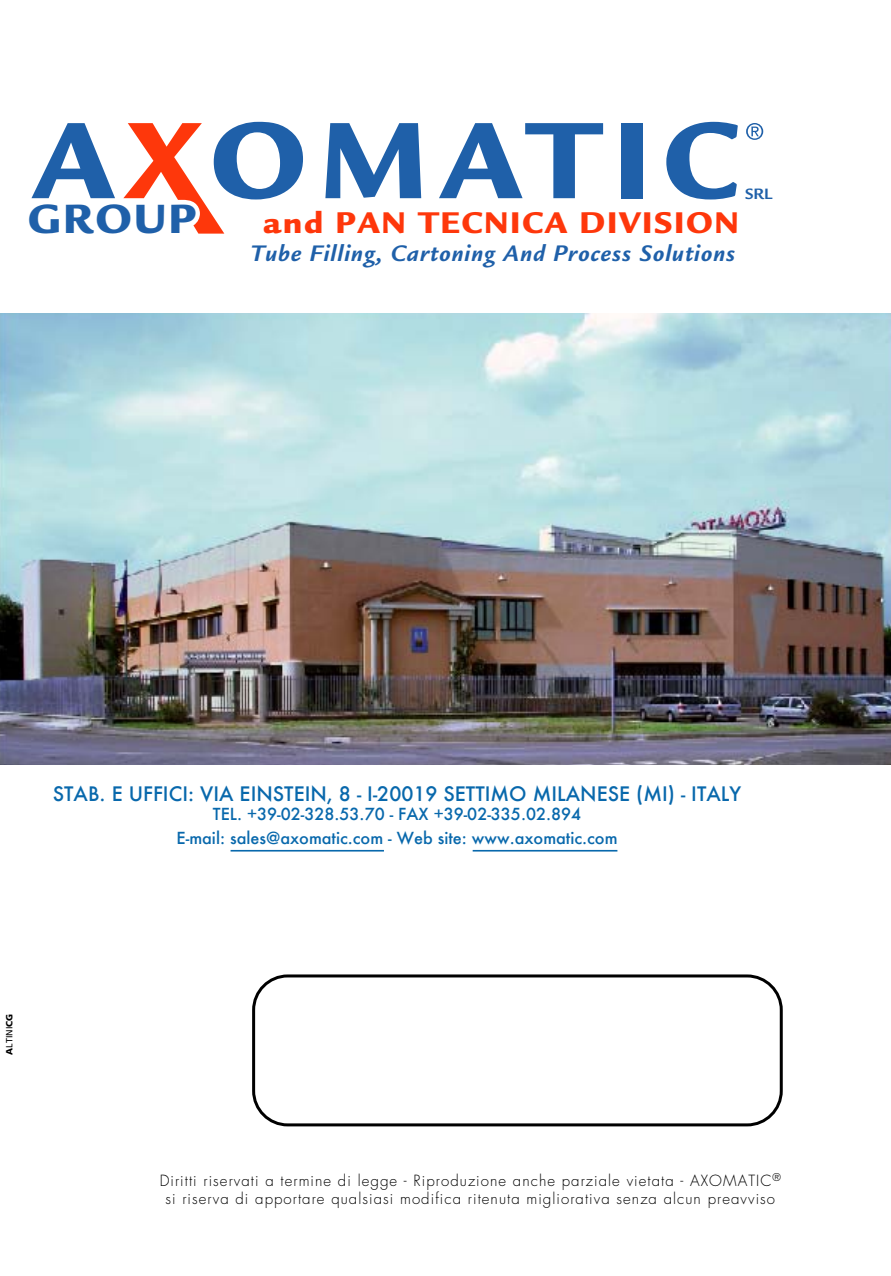
<style>
.page{position:relative;width:891px;height:1276px;background:#fff}
.page>*{position:absolute;margin:0;border:0;box-sizing:border-box;transform-origin:0 0}
.t1{font:900 44.4px "Legacy Sans";letter-spacing:.04em;color:#1f60a9}
.t2{font:900 32.55px "Legacy Sans";letter-spacing:.05em;color:#fe370b}
.t3{font:italic 700 24.45px "Legacy Sans";letter-spacing:.04em;color:#1f60a9}
.t4{font:500 19.5px "Futura";color:#0868ac}
.t5{font:700 16.35px "Legacy Sans";color:#1f60a9}
.t6{font:500 16.2px/23.2px "Futura";color:#0868ac;text-align:center}
.t7{font:300 15px/18px "Futura";letter-spacing:.07em;color:#000;text-align:center}
.t8{font:9px "Frutiger";color:#000}
.s1{font-weight:900}
</style>
<div class="page">
<div style="left:252px;top:974px;width:530px;height:152px;background:#fff;border:3px solid #000;border-radius:34px"></div>
<svg style="left:31px;top:123px;width:84px;height:75px"></svg>
<svg style="left:325px;top:123px;width:96px;height:75px"></svg>
<svg style="left:439px;top:123px;width:164px;height:75px"></svg>
<div style="left:620px;top:123px;width:22px;height:75px;background:#1f60a9"></div>
<svg style="left:666px;top:122px;width:71px;height:77px"></svg>
<svg style="left:123px;top:122px;width:180px;height:111px"></svg>
<svg style="left:746px;top:123px;width:17px;height:17px"></svg>
<hr style="left:230px;top:849px;width:154px;height:2px;background:#0868ac">
<hr style="left:472px;top:849px;width:145px;height:2px;background:#0868ac">
<img style="left:0;top:313px;width:890px;height:451px">
<h1 class="t1" style="left:28px;top:193px;width:170px">GROUP</h1>
<h2 class="t2" style="left:262px;top:203px;width:477px">and PAN TECNICA DIVISION</h2>
<h3 class="t3" style="left:250px;top:239px;width:486px">Tube Filling, Cartoning And Process Solutions</h3>
<p class="t5" style="left:745px;top:184px;width:29px">SRL</p>
<h3 class="t4" style="left:53px;top:780px;width:689px">STAB. E UFFICI: VIA EINSTEIN, 8 - I-20019 SETTIMO MILANESE (MI) - ITALY</h3>
<p class="t6" style="left:177px;top:802px;width:442px">TEL. +39-02-328.53.70 - FAX +39-02-335.02.894<br>E-mail: sales@axomatic.com - Web site: www.axomatic.com</p>
<p class="t8" style="left:4px;top:1054px;width:43px;rotate:-90deg"><span class="s1">A</span>LTINI<span class="s1">CG</span></p>
<p class="t7" style="left:160px;top:1170px;width:622px">Diritti riservati a termine di legge - Riproduzione anche parziale vietata - AXOMATIC<sup>® </sup>si riserva di apportare qualsiasi modifica ritenuta migliorativa senza alcun preavviso</p>
</div>
